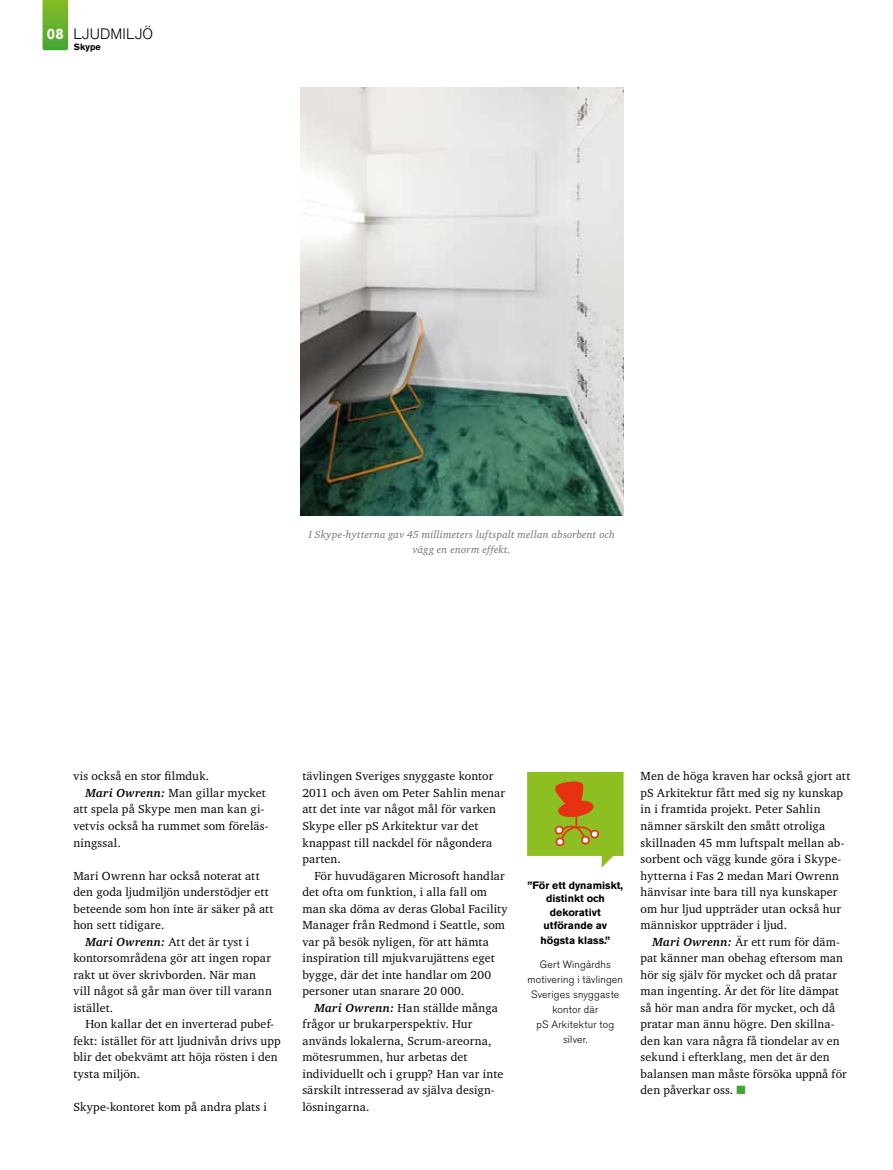
<style>
.page{position:relative;width:893px;height:1170px;background:#fff}
.page>*{position:absolute;margin:0;border:0;box-sizing:border-box;transform-origin:0 0}
.t1{font:300 15px "Akzidenz Grotesk BE";letter-spacing:.005em;color:#000}
.t2{font:700 15px "Akzidenz Grotesk BE";color:#fff}
.t3{font:12px/16.5px "Charter IT Cby BT";letter-spacing:.015em;color:#000}
.t4{font:300 10.5px/15px "Akzidenz Grotesk BE";letter-spacing:.02em;color:#000;text-align:center}
.t5{font:italic 10.5px/15px "Charter IT Cby BT";letter-spacing:.02em;color:#6f6f6f;text-align:center}
.t6{font:700 10.5px/13.5px "Akzidenz Grotesk BE";color:#000;text-align:center}
.t7{font:700 9px "Akzidenz Grotesk BE";color:#000}
.s1{font-weight:700;font-style:italic}
</style>
<div class="page">
<svg style="left:43px;top:1px;width:25px;height:49px"></svg>
<svg style="left:527px;top:771px;width:97px;height:96px;background:#a7b43c"></svg>
<img style="left:300px;top:87px;width:324px;height:428px">
<p class="t2" style="left:47px;top:26px;width:19px">08</p>
<p class="t1" style="left:73px;top:26px;width:81px">LJUDMILJÖ</p>
<p class="t7" style="left:74px;top:42px;width:28px">Skype</p>
<p class="t5" style="left:309px;top:526px;width:308px">I Skype-hytterna gav 45 millimeters luftspalt mellan absorbent och vägg en enorm effekt.</p>
<p class="t3" style="left:73px;top:767px;width:137px">vis också en stor filmduk.</p>
<p class="t3" style="left:85px;top:784px;width:182px"><span class="s1">Mari Owrenn:</span> Man gillar mycket</p>
<p class="t3" style="left:73px;top:800px;width:192px">att spela på Skype men man kan gi-</p>
<p class="t3" style="left:73px;top:817px;width:197px">vetvis också ha rummet som föreläs-</p>
<p class="t3" style="left:73px;top:833px;width:49px">ningssal.</p>
<p class="t3" style="left:73px;top:866px;width:188px">Mari Owrenn har också noterat att</p>
<p class="t3" style="left:73px;top:883px;width:197px">den goda ljudmiljön understödjer ett</p>
<p class="t3" style="left:73px;top:899px;width:202px">beteende som hon inte är säker på att</p>
<p class="t3" style="left:73px;top:916px;width:93px">hon sett tidigare.</p>
<p class="t3" style="left:85px;top:932px;width:165px"><span class="s1">Mari Owrenn:</span> Att det är tyst i</p>
<p class="t3" style="left:73px;top:949px;width:199px">kontorsområdena gör att ingen ropar</p>
<p class="t3" style="left:73px;top:965px;width:184px">rakt ut över skrivborden. När man</p>
<p class="t3" style="left:73px;top:982px;width:200px">vill något så går man över till varann</p>
<p class="t3" style="left:73px;top:998px;width:41px">istället.</p>
<p class="t3" style="left:85px;top:1015px;width:190px">Hon kallar det en inverterad pubef-</p>
<p class="t3" style="left:73px;top:1031px;width:209px">fekt: istället för att ljudnivån drivs upp</p>
<p class="t3" style="left:73px;top:1048px;width:206px">blir det obekvämt att höja rösten i den</p>
<p class="t3" style="left:73px;top:1064px;width:68px">tysta miljön.</p>
<p class="t3" style="left:73px;top:1097px;width:195px">Skype-kontoret kom på andra plats i</p>
<p class="t3" style="left:302px;top:767px;width:204px">tävlingen Sveriges snyggaste kontor<br>2011 och även om Peter Sahlin menar att det inte var något mål för varken<br>Skype eller pS Arkitektur var det knappast till nackdel för någondera parten.</p>
<p class="t3" style="left:302px;top:866px;width:207px;text-indent:12px">För huvudägaren Microsoft handlar det ofta om funktion, i alla fall om man ska döma av deras Global Facility Manager från Redmond i Seattle, som var på besök nyligen, för att hämta inspiration till mjukvarujättens eget bygge, där det inte handlar om 200 personer utan snarare 20 000.</p>
<p class="t3" style="left:302px;top:998px;width:202px;text-indent:12px"><span class="s1">Mari Owrenn:</span> Han ställde många frågor ur brukarperspektiv. Hur används lokalerna, Scrum-areorna, mötesrummen, hur arbetas det individuellt och i grupp? Han var inte särskilt intresserad av själva design&shy;lösningarna.</p>
<p class="t6" style="left:528px;top:878px;width:97px">”För ett dynamiskt, distinkt och dekorativt utförande av</p>
<p class="t6" style="left:541px;top:934px;width:71px">högsta klass.”</p>
<p class="t4" style="left:528px;top:956px;width:97px">Gert Wingårdhs motivering i tävlingen<br>Sveriges snyggaste kontor där<br>pS Arkitektur tog silver.</p>
<p class="t3" style="left:641px;top:767px;width:211px">Men de höga kraven har också gjort att pS Arkitektur fått med sig ny kunskap in i framtida projekt. Peter Sahlin nämner särskilt den smått otroliga skillnaden 45 mm luftspalt mellan ab&shy;sorbent och vägg kunde göra i Skype&shy;hytterna i Fas 2 medan Mari Owrenn hänvisar inte bara till nya kunskaper om hur ljud uppträder utan också hur människor uppträder i ljud.</p>
<p class="t3" style="left:641px;top:932px;width:208px;text-indent:12px"><span class="s1">Mari Owrenn:</span> Är ett rum för däm&shy;pat känner man obehag eftersom man hör sig själv för mycket och då pratar man ingenting. Är det för lite dämpat så hör man andra för mycket, och då pratar man ännu högre. Den skillna&shy;den kan vara några få tiondelar av en sekund i efterklang, men det är den balansen man måste försöka uppnå för den påverkar oss.</p>
</div>
